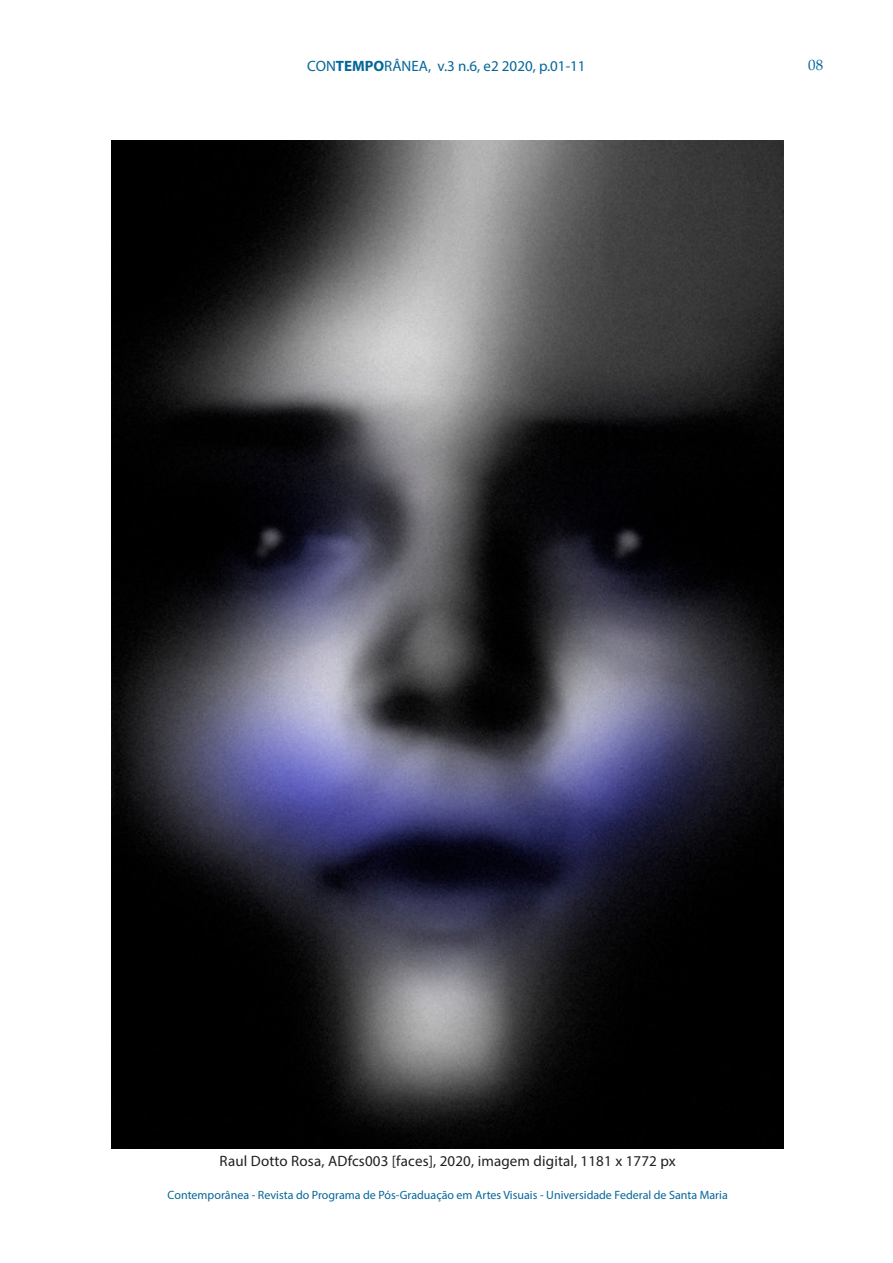
<style>
.page{position:relative;width:893px;height:1263px;background:#fff}
.page>*{position:absolute;margin:0;border:0;box-sizing:border-box;transform-origin:0 0}
.LegendaFIGURA{font:15px "Myriad Pro";letter-spacing:.01em;color:#231f20}
.t1{font:15px "Myriad Pro";color:#056699}
.t2{font:15px "Palatino Linotype";color:#056699}
.t3{font:12px "Myriad Pro";color:#056699}
.s1{font-weight:700}
</style>
<div class="page">
<img style="left:112px;top:140px;width:672px;height:1008px">
<p class="t1" style="left:307px;top:57px;width:280px">CON<span class="s1">TEMPO</span>RÂNEA, v.3 n.6, e2 2020, p.01-11</p>
<p class="t2" style="left:808px;top:54px;width:16px">08</p>
<p class="LegendaFIGURA" style="left:220px;top:1151px;width:458px">Raul Dotto Rosa, ADfcs003 [faces], 2020, imagem digital, 1181 x 1772 px</p>
<p class="t3" style="left:168px;top:1187px;width:562px">Contemporânea - Revista do Programa de Pós-Graduação em Artes Visuais - Universidade Federal de Santa Maria</p>
</div>
